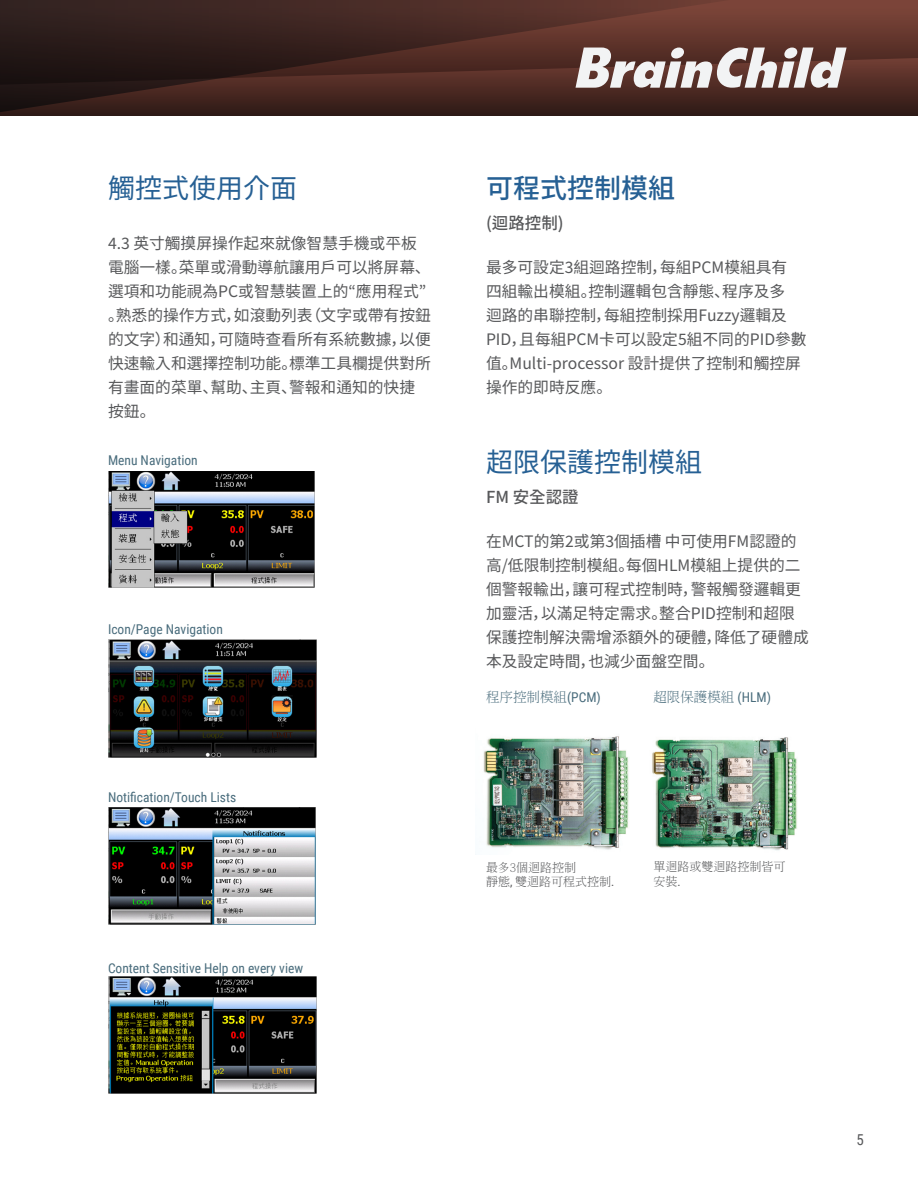
<style>
.page{position:relative;width:918px;height:1188px;background:#fff}
.page>*{position:absolute;margin:0;border:0;box-sizing:border-box;transform-origin:0 0}
.head_1{font:27px "Noto Sans CJ Kkr";color:#266094}
.head_1-2{font:500 27px "Noto Sans CJ Kkr";color:#266094}
.sub_01{font:500 16.5px "Noto Sans CJ Kkr";color:#57585a}
.sub_02{font:15.75px/24px "Noto Sans CJ Kkr";color:#57585a}
.sub_01-2{font:15.75px/24px "Noto Sans CJ Kkr";color:#57585a}
.Page_Number{font:15px "Roboto Condensed";color:#57585a}
.Image_Caption{font:13.5px "Roboto Condensed";color:#496c7c}
.Image_Caption-2{font:300 13.5px "Adobe Ming Std";color:#496c7c}
.Image_Caption-3{font:300 12px/14.4px "Adobe Ming Std";color:#57585a}
.s1{font-family:"Roboto Condensed";font-weight:400}
</style>
<div class="page">
<div style="left:0;top:0;width:918px;height:116px;background:#2f1a17"></div>
<svg style="left:0;top:0;width:918px;height:112px"></svg>
<svg style="left:576px;top:48px;width:271px;height:40px;background:#ab9a97"></svg>
<img style="left:483px;top:736px;width:146px;height:114px">
<img style="left:652px;top:737px;width:145px;height:114px">
<img style="left:108px;top:808px;width:208px;height:117px">
<img style="left:108px;top:976px;width:209px;height:117px">
<img style="left:108px;top:640px;width:209px;height:117px">
<img style="left:108px;top:472px;width:206px;height:116px">
<p class="head_1" style="left:108px;top:173px;width:190px">觸控式使用介面</p>
<p class="sub_02" style="left:108px;top:231px;width:324px">4.3 英寸觸摸屏操作起來就像智慧手機或平板電腦一樣。菜單或滑動導航讓用戶可以將屏幕、選項和功能視為PC或智慧裝置上的“應用程式”。熟悉的操作方式，如滾動列表（文字或帶有按鈕的文字）和通知，可隨時查看所有系統數據，以便快速輸入和選擇控制功能。標準工具欄提供對所有畫面的菜單、幫助、主頁、警報和通知的快捷按鈕。</p>
<p class="Image_Caption" style="left:108px;top:451px;width:91px">Menu Navigation</p>
<p class="Image_Caption" style="left:108px;top:619px;width:116px">Icon/Page Navigation</p>
<p class="Image_Caption" style="left:108px;top:788px;width:130px">Notification/Touch Lists</p>
<p class="Image_Caption" style="left:108px;top:958px;width:197px">Content Sensitive Help on every view</p>
<p class="head_1-2" style="left:486px;top:173px;width:190px">可程式控制模組</p>
<p class="sub_01" style="left:486px;top:213px;width:79px">(迴路控制)</p>
<p class="sub_01-2" style="left:486px;top:255px;width:322px">最多可設定3組迴路控制，每組PCM模組具有四組輸出模組。控制邏輯包含靜態、程序及多<br>迴路的串聯控制，每組控制採用Fuzzy邏輯及<br>PID，且每組PCM卡可以設定5組不同的PID參數值。Multi-processor 設計提供了控制和觸控屏操作的即時反應。</p>
<p class="head_1" style="left:486px;top:447px;width:217px">超限保護控制模組</p>
<p class="sub_01" style="left:486px;top:488px;width:94px">FM 安全認證</p>
<p class="sub_02" style="left:486px;top:530px;width:324px">在MCT的第2或第3個插槽 中可使用FM認證的高/低限制控制模組。每個HLM模組上提供的二個警報輸出，讓可程式控制時，警報觸發邏輯更加靈活，以滿足特定需求。整合PID控制和超限保護控制解決需增添額外的硬體，降低了硬體成本及設定時間，也減少面盤空間。</p>
<p class="Image_Caption-2" style="left:486px;top:689px;width:116px">程序控制模組<span class="s1">(PCM)</span></p>
<p class="Image_Caption-2" style="left:653px;top:689px;width:119px">超限保護模組 <span class="s1">(HLM)</span></p>
<p class="Image_Caption-3" style="left:486px;top:860px;width:130px">最多3個迴路控制<br>靜態<span class="s1">,</span> 雙迴路可程式控制<span class="s1">.</span></p>
<p class="Image_Caption-3" style="left:653px;top:860px;width:133px">單迴路或雙迴路控制皆可安裝<span class="s1">.</span></p>
<p class="Page_Number" style="left:857px;top:1129px;width:9px">5</p>
</div>
